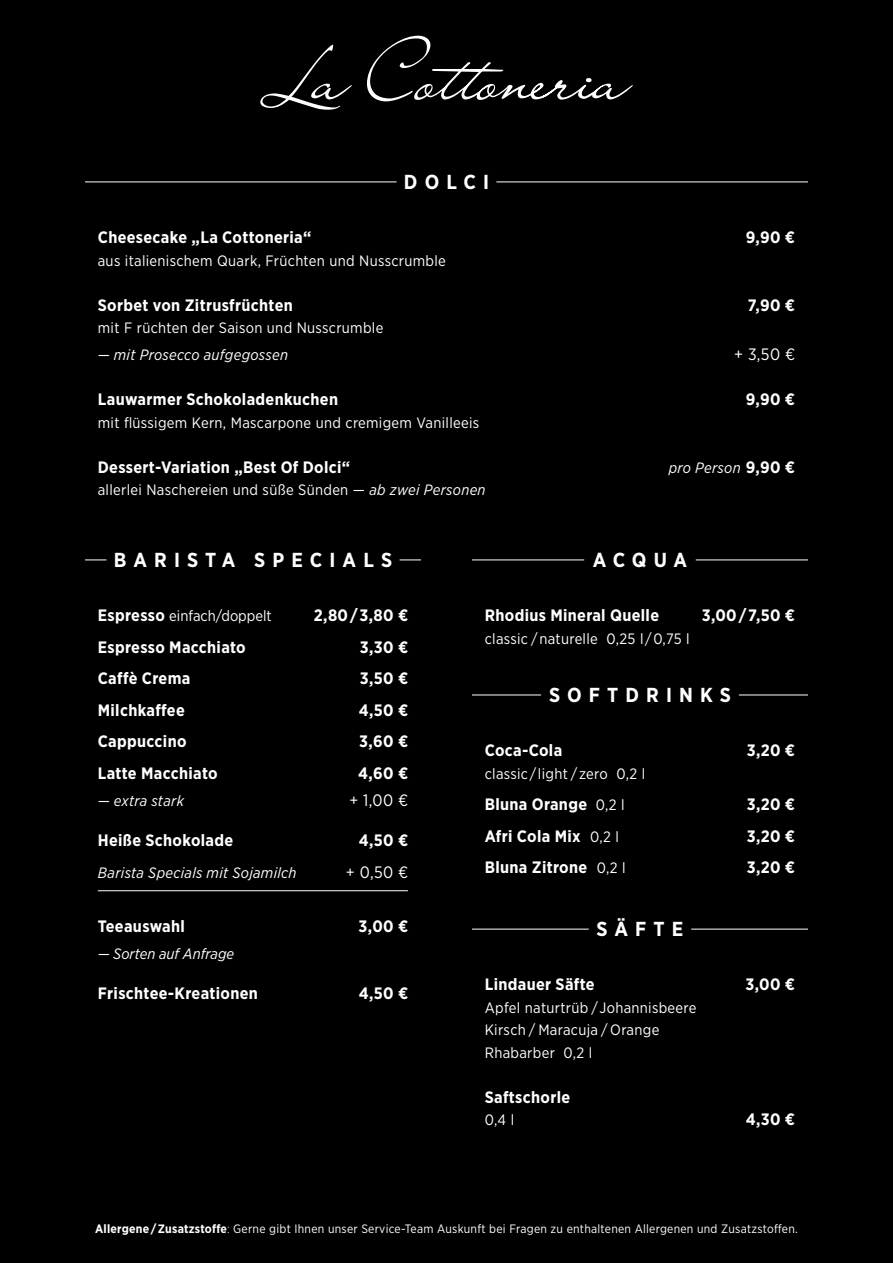
<style>
.page{position:relative;width:893px;height:1263px;background:#000}
.page>*{position:absolute;margin:0;border:0;box-sizing:border-box;transform-origin:0 0}
.t1{font:700 20.25px "Gotham Narrow";letter-spacing:.35em;color:#fff}
.t2{font:700 16.5px "Gotham Narrow";letter-spacing:.02em;color:#fff}
.t3{font:16.5px "Gotham Narrow";color:#fff}
.t4{font:15px/22.5px "Gotham Narrow";letter-spacing:.02em;color:#fff}
.t5{font:italic 15px "Gotham Narrow";letter-spacing:.02em;color:#fff}
.t6{font:15px "Gotham Narrow";color:#fff}
.t7{font:italic 15px "Gotham Narrow";color:#fff}
.t8{font:12.15px "Gotham Narrow";letter-spacing:.02em;color:#fff}
.s1{font-weight:700;font-style:normal;font-size:16.5px}
.s2{font-style:italic}
.s3{font-weight:700;font-size:16.5px}
.s4{font-weight:400;font-size:15px}
.s5{font-weight:700}
.s6{font-weight:300}
</style>
<div class="page">
<svg style="left:260px;top:36px;width:373px;height:74px"></svg>
<hr style="left:85px;top:182px;width:312px;height:1px;background:#fff">
<hr style="left:98px;top:890px;width:310px;height:1px;background:#fff">
<hr style="left:472px;top:559px;width:112px;height:1px;background:#fff">
<svg style="left:85px;top:559px;width:21px;height:1px"></svg>
<svg style="left:400px;top:559px;width:21px;height:1px"></svg>
<hr style="left:472px;top:695px;width:69px;height:1px;background:#fff">
<hr style="left:739px;top:695px;width:69px;height:1px;background:#fff">
<hr style="left:472px;top:929px;width:117px;height:1px;background:#fff">
<hr style="left:691px;top:929px;width:117px;height:1px;background:#fff">
<hr style="left:496px;top:182px;width:312px;height:1px;background:#fff">
<hr style="left:696px;top:559px;width:112px;height:1px;background:#fff">
<p class="t1" style="left:404px;top:169px;width:87px">DOLCI</p>
<p class="t2" style="left:98px;top:227px;width:215px">Cheesecake „La Cottoneria“</p>
<p class="t2" style="left:746px;top:227px;width:51px">9,90 €</p>
<p class="t4" style="left:98px;top:249px;width:350px">aus italienischem Quark, Früchten und Nusscrumble</p>
<p class="t2" style="left:98px;top:294px;width:197px">Sorbet von Zitrusfrüchten</p>
<p class="t2" style="left:748px;top:294px;width:49px">7,90 €</p>
<p class="t4" style="left:98px;top:316px;width:287px">mit F rüchten der Saison und Nusscrumble</p>
<p class="t5" style="left:98px;top:345px;width:192px">— mit Prosecco aufgegossen</p>
<p class="t3" style="left:734px;top:344px;width:63px">+ 3,50 €</p>
<p class="t2" style="left:98px;top:389px;width:242px">Lauwarmer Schokoladenkuchen</p>
<p class="t2" style="left:746px;top:389px;width:51px">9,90 €</p>
<p class="t4" style="left:98px;top:411px;width:383px">mit flüssigem Kern, Mascarpone und cremigem Vanilleeis</p>
<p class="t2" style="left:98px;top:456px;width:254px">Dessert-Variation „Best Of Dolci“</p>
<p class="t5" style="left:669px;top:458px;width:128px">pro Person <span class="s1">9,90 €</span></p>
<p class="t4" style="left:98px;top:478px;width:389px">allerlei Naschereien und süße Sünden — <span class="s2">ab zwei Personen</span></p>
<p class="t1" style="left:114px;top:547px;width:280px">BARISTA SPECIALS</p>
<p class="t6" style="left:98px;top:606px;width:176px"><span class="s3">Espresso</span> einfach/doppelt</p>
<p class="t2" style="left:314px;top:605px;width:96px">2,80 / 3,80 €</p>
<p class="t2" style="left:98px;top:636px;width:149px">Espresso Macchiato</p>
<p class="t2" style="left:360px;top:636px;width:50px">3,30 €</p>
<p class="t2" style="left:98px;top:668px;width:94px">Caffè Crema</p>
<p class="t2" style="left:360px;top:668px;width:50px">3,50 €</p>
<p class="t2" style="left:98px;top:699px;width:89px">Milchkaffee</p>
<p class="t2" style="left:359px;top:699px;width:51px">4,50 €</p>
<p class="t2" style="left:98px;top:731px;width:90px">Cappuccino</p>
<p class="t2" style="left:359px;top:731px;width:50px">3,60 €</p>
<p class="t2" style="left:98px;top:762px;width:121px">Latte Macchiato</p>
<p class="t2" style="left:358px;top:762px;width:52px">4,60 €</p>
<p class="t5" style="left:98px;top:791px;width:88px">— extra stark</p>
<p class="t3" style="left:349px;top:789px;width:60px">+ 1,00 €</p>
<p class="t2" style="left:98px;top:830px;width:137px">Heiße Schokolade</p>
<p class="t2" style="left:359px;top:830px;width:51px">4,50 €</p>
<p class="t5" style="left:98px;top:863px;width:200px">Barista Specials mit Sojamilch</p>
<p class="t3" style="left:346px;top:861px;width:64px">+ 0,50 €</p>
<p class="t2" style="left:98px;top:915px;width:89px">Teeauswahl</p>
<p class="t2" style="left:359px;top:915px;width:51px">3,00 €</p>
<p class="t7" style="left:98px;top:944px;width:138px">— Sorten auf Anfrage</p>
<p class="t2" style="left:98px;top:983px;width:162px">Frischtee-Kreationen</p>
<p class="t2" style="left:359px;top:983px;width:51px">4,50 €</p>
<p class="t1" style="left:593px;top:547px;width:96px">ACQUA</p>
<p class="t2" style="left:485px;top:605px;width:176px">Rhodius Mineral Quelle</p>
<p class="t2" style="left:702px;top:605px;width:95px">3,00 / 7,50 €</p>
<p class="t4" style="left:485px;top:627px;width:206px">classic / naturelle 0,25 l / 0,75 l</p>
<p class="t1" style="left:549px;top:682px;width:183px">SOFTDRINKS</p>
<p class="t2" style="left:485px;top:740px;width:79px">Coca-Cola</p>
<p class="t2" style="left:747px;top:740px;width:50px">3,20 €</p>
<p class="t4" style="left:485px;top:762px;width:162px">classic / light / zero 0,2 l</p>
<p class="t2" style="left:485px;top:794px;width:141px">Bluna Orange <span class="s4">0,2 l</span></p>
<p class="t2" style="left:747px;top:794px;width:50px">3,20 €</p>
<p class="t2" style="left:485px;top:825px;width:136px">Afri Cola Mix <span class="s4">0,2 l</span></p>
<p class="t2" style="left:747px;top:825px;width:50px">3,20 €</p>
<p class="t2" style="left:485px;top:857px;width:142px">Bluna Zitrone <span class="s4">0,2 l</span></p>
<p class="t2" style="left:747px;top:857px;width:50px">3,20 €</p>
<p class="t1" style="left:597px;top:916px;width:88px">SÄFTE</p>
<p class="t2" style="left:485px;top:974px;width:111px">Lindauer Säfte</p>
<p class="t2" style="left:746px;top:974px;width:51px">3,00 €</p>
<p class="t4" style="left:485px;top:996px;width:213px">Apfel naturtrüb /Johannisbeere<br>Kirsch / Maracuja / Orange<br>Rhabarber 0,2 l</p>
<p class="t2" style="left:485px;top:1086px;width:87px">Saftschorle</p>
<p class="t4" style="left:485px;top:1108px;width:31px">0,4 l</p>
<p class="t2" style="left:746px;top:1109px;width:51px">4,30 €</p>
<p class="t8" style="left:95px;top:1221px;width:704px"><span class="s5">Allergene / Zusatzstoffe</span><span class="s6">:</span> Gerne gibt Ihnen unser Service-Team Auskunft bei Fragen zu enthaltenen Allergenen und Zusatzstoffen.</p>
</div>
